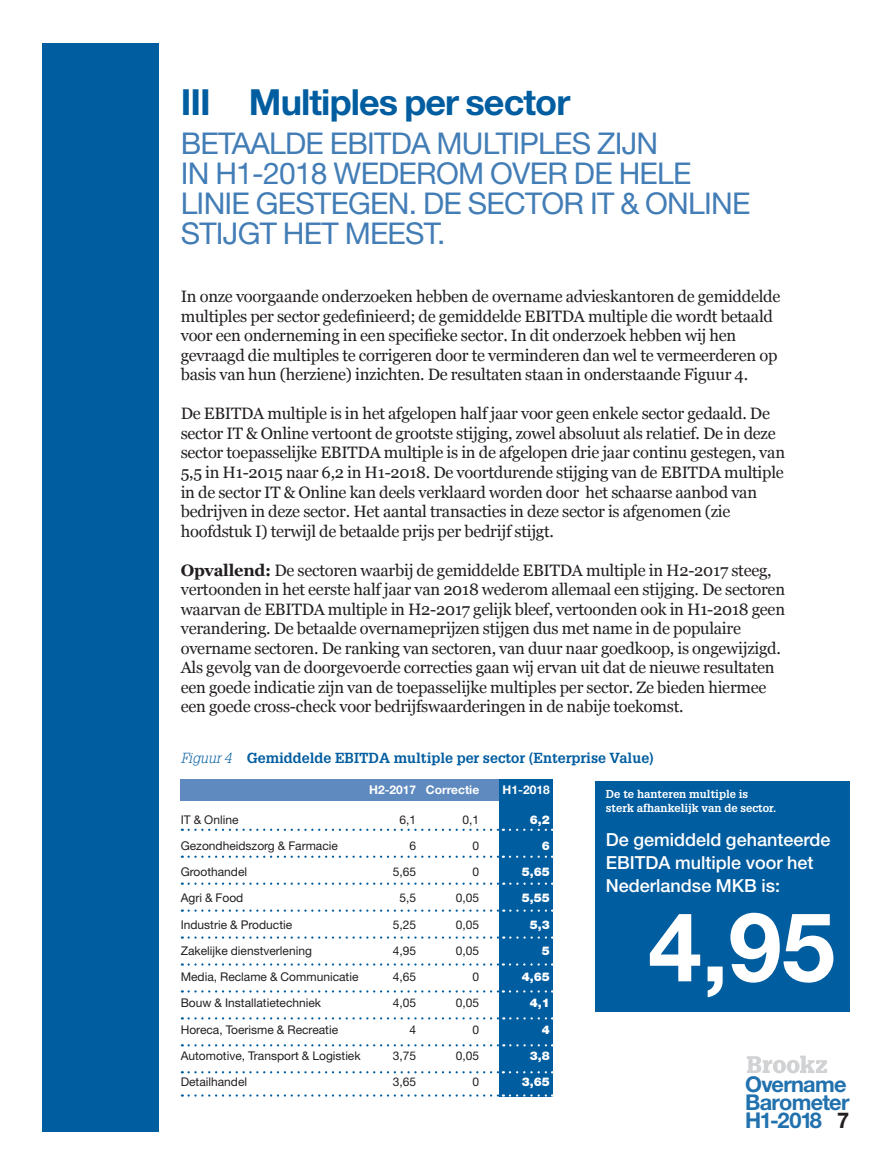
<style>
.page{position:relative;width:893px;height:1174px;background:#fff}
.page>*{position:absolute;margin:0;border:0;box-sizing:border-box;transform-origin:0 0}
.Kader{font:700 96px "Helvetica Neue LT Std";color:#fff}
.Kop_Helvetica{font:700 36px "Helvetica Neue LT Std";letter-spacing:-.025em;color:#005da0}
.Kaderkop{font:30px/30px "Helvetica Neue LT Std";letter-spacing:-.025em;color:#437db6}
.t1{font:700 21.75px/17.9px "Helvetica Neue LT Std";letter-spacing:-.035em;color:#2171ae}
.Kader-2{font:500 18px/23.2px "Helvetica Neue LT Std";color:#fff}
.Brood_niet_inspring{font:16.5px/19.5px "Georgia";letter-spacing:-.015em;color:#231f20}
.Info_kaderkop{font:700 14.25px "Glypha LT Std";color:#005da0}
.Kader-3{font:12px "Helvetica Neue LT Std";color:#231f20}
.Kader-4{font:900 12px "Helvetica Neue LT Std";color:#fff}
.Kader-5{font:700 12px "Helvetica Neue LT Std";color:#fff}
.Info_kaderkop-2{font:700 11.25px/14.2px "Glypha LT Std";color:#fff}
.s1{font-weight:700}
.s2{font-weight:300;font-style:italic}
.s3{color:#231f20}
</style>
<div class="page">
<svg style="left:747px;top:1055px;width:80px;height:18px"></svg>
<div style="left:43px;top:43px;width:116px;height:1088px;background:#005da0"></div>
<div style="left:181px;top:779px;width:372px;height:21px;background:#5f8abf"></div>
<div style="left:500px;top:779px;width:53px;height:318px;background:#005da0"></div>
<svg style="left:189px;top:828px;width:364px;height:3px"></svg>
<svg style="left:189px;top:882px;width:364px;height:2px"></svg>
<svg style="left:189px;top:936px;width:364px;height:2px"></svg>
<svg style="left:189px;top:990px;width:364px;height:2px"></svg>
<svg style="left:189px;top:1044px;width:364px;height:2px"></svg>
<svg style="left:189px;top:855px;width:364px;height:3px"></svg>
<svg style="left:189px;top:909px;width:364px;height:2px"></svg>
<svg style="left:189px;top:963px;width:364px;height:2px"></svg>
<svg style="left:189px;top:1017px;width:364px;height:2px"></svg>
<svg style="left:189px;top:1071px;width:364px;height:2px"></svg>
<svg style="left:189px;top:1094px;width:364px;height:2px"></svg>
<div style="left:596px;top:781px;width:254px;height:230px;background:#005da0"></div>
<p class="Kop_Helvetica" style="left:181px;top:80px;width:391px">III Multiples per sector</p>
<p class="Kaderkop" style="left:181px;top:128px;width:571px">BETAALDE EBITDA MULTIPLES ZIJN<br>IN H1-2018 WEDEROM OVER DE HELE<br>LINIE GESTEGEN. DE SECTOR IT &amp; ONLINE<br>STIJGT HET MEEST.</p>
<p class="Brood_niet_inspring" style="left:181px;top:287px;width:601px">In onze voorgaande onderzoeken hebben de overname advieskantoren de gemiddelde multiples per sector gedefinieerd; de gemiddelde EBITDA multiple die wordt betaald voor een onderneming in een specifieke sector. In dit onderzoek hebben wij hen gevraagd die multiples te corrigeren door te verminderen dan wel te vermeerderen op basis van hun (herziene) inzichten. De resultaten staan in onderstaande Figuur 4.</p>
<p class="Brood_niet_inspring" style="left:181px;top:404px;width:606px">De EBITDA multiple is in het afgelopen half jaar voor geen enkele sector gedaald. De sector IT &amp; Online vertoont de grootste stijging, zowel absoluut als relatief. De in deze sector toepasselijke EBITDA multiple is in de afgelopen drie jaar continu gestegen, van 5,5 in H1-2015 naar 6,2 in H1-2018. De voortdurende stijging van de EBITDA multiple in de sector IT &amp; Online kan deels verklaard worden door het schaarse aanbod van bedrijven in deze sector. Het aantal transacties in deze sector is afgenomen (zie hoofdstuk I) terwijl de betaalde prijs per bedrijf stijgt.</p>
<p class="Brood_niet_inspring" style="left:181px;top:560px;width:606px"><span class="s1">Opvallend:</span> De sectoren waarbij de gemiddelde EBITDA multiple in H2-2017 steeg, vertoonden in het eerste half jaar van 2018 wederom allemaal een stijging. De sectoren waarvan de EBITDA multiple in H2-2017 gelijk bleef, vertoonden ook in H1-2018 geen verandering. De betaalde overnameprijzen stijgen dus met name in de populaire overname sectoren. De ranking van sectoren, van duur naar goedkoop, is ongewijzigd.</p>
<p class="Brood_niet_inspring" style="left:181px;top:657px;width:595px">Als gevolg van de doorgevoerde correcties gaan wij ervan uit dat de nieuwe resultaten een goede indicatie zijn van de toepasselijke multiples per sector. Ze bieden hiermee een goede cross-check voor bedrijfswaarderingen in de nabije toekomst.</p>
<p class="Info_kaderkop" style="left:181px;top:749px;width:475px"><span class="s2">Figuur 4</span> Gemiddelde EBITDA multiple per sector (Enterprise Value)</p>
<p class="Kader-5" style="left:369px;top:782px;width:112px">H2-2017 Correctie</p>
<p class="Kader-5" style="left:503px;top:782px;width:49px">H1-2018</p>
<p class="Kader-3" style="left:181px;top:812px;width:59px">IT &amp; Online</p>
<p class="Kader-3" style="left:400px;top:812px;width:18px">6,1</p>
<p class="Kader-3" style="left:463px;top:812px;width:18px">0,1</p>
<p class="Kader-4" style="left:530px;top:812px;width:22px">6,2</p>
<p class="Kader-3" style="left:181px;top:838px;width:159px">Gezondheidszorg &amp; Farmacie</p>
<p class="Kader-3" style="left:410px;top:838px;width:8px">6</p>
<p class="Kader-3" style="left:473px;top:838px;width:8px">0</p>
<p class="Kader-4" style="left:542px;top:838px;width:10px">6</p>
<p class="Kader-3" style="left:181px;top:864px;width:68px">Groothandel</p>
<p class="Kader-3" style="left:393px;top:864px;width:25px">5,65</p>
<p class="Kader-3" style="left:473px;top:864px;width:8px">0</p>
<p class="Kader-4" style="left:522px;top:864px;width:30px">5,65</p>
<p class="Kader-3" style="left:181px;top:891px;width:64px">Agri &amp; Food</p>
<p class="Kader-3" style="left:400px;top:891px;width:18px">5,5</p>
<p class="Kader-3" style="left:456px;top:891px;width:25px">0,05</p>
<p class="Kader-4" style="left:522px;top:891px;width:30px">5,55</p>
<p class="Kader-3" style="left:181px;top:917px;width:113px">Industrie &amp; Productie</p>
<p class="Kader-3" style="left:393px;top:917px;width:25px">5,25</p>
<p class="Kader-3" style="left:456px;top:917px;width:25px">0,05</p>
<p class="Kader-4" style="left:530px;top:917px;width:22px">5,3</p>
<p class="Kader-3" style="left:181px;top:943px;width:133px">Zakelijke dienstverlening</p>
<p class="Kader-3" style="left:393px;top:943px;width:25px">4,95</p>
<p class="Kader-3" style="left:456px;top:943px;width:25px">0,05</p>
<p class="Kader-4" style="left:542px;top:943px;width:10px">5</p>
<p class="Kader-3" style="left:181px;top:969px;width:179px">Media, Reclame &amp; Communicatie</p>
<p class="Kader-3" style="left:393px;top:969px;width:25px">4,65</p>
<p class="Kader-3" style="left:473px;top:969px;width:8px">0</p>
<p class="Kader-4" style="left:522px;top:969px;width:30px">4,65</p>
<p class="Kader-3" style="left:181px;top:996px;width:142px">Bouw &amp; Installatietechniek</p>
<p class="Kader-3" style="left:393px;top:996px;width:25px">4,05</p>
<p class="Kader-3" style="left:456px;top:996px;width:25px">0,05</p>
<p class="Kader-4" style="left:530px;top:996px;width:22px">4,1</p>
<p class="Kader-3" style="left:181px;top:1022px;width:159px">Horeca, Toerisme &amp; Recreatie</p>
<p class="Kader-3" style="left:410px;top:1022px;width:8px">4</p>
<p class="Kader-3" style="left:473px;top:1022px;width:8px">0</p>
<p class="Kader-4" style="left:542px;top:1022px;width:10px">4</p>
<p class="Kader-3" style="left:181px;top:1048px;width:181px">Automotive, Transport &amp; Logistiek</p>
<p class="Kader-3" style="left:393px;top:1048px;width:25px">3,75</p>
<p class="Kader-3" style="left:456px;top:1048px;width:25px">0,05</p>
<p class="Kader-4" style="left:530px;top:1048px;width:22px">3,8</p>
<p class="Kader-3" style="left:181px;top:1074px;width:68px">Detailhandel</p>
<p class="Kader-3" style="left:393px;top:1074px;width:25px">3,65</p>
<p class="Kader-3" style="left:473px;top:1074px;width:8px">0</p>
<p class="Kader-4" style="left:522px;top:1074px;width:30px">3,65</p>
<p class="Info_kaderkop-2" style="left:606px;top:786px;width:172px">De te hanteren multiple is sterk afhankelijk van de sector.</p>
<p class="Kader-2" style="left:606px;top:827px;width:226px">De gemiddeld gehanteerde<br>EBITDA multiple voor het<br>Nederlandse MKB is:</p>
<p class="Kader" style="left:648px;top:887px;width:188px">4,95</p>
<h3 class="t1" style="left:745px;top:1075px;width:106px">Overname<br>Barometer<br>H1-2018 <span class="s3">7</span></h3>
</div>
